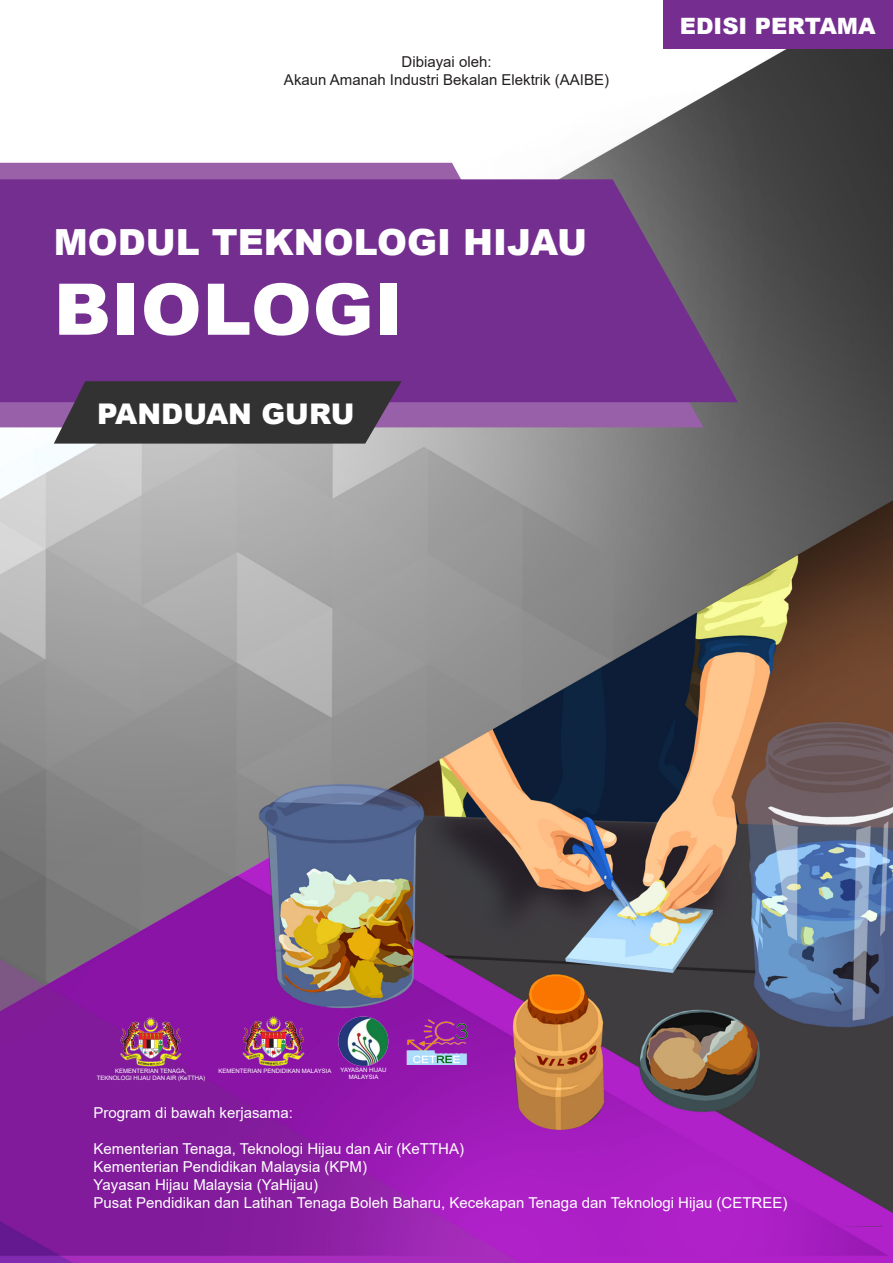
<style>
.page{position:relative;width:893px;height:1263px;background:#fff}
.page>*{position:absolute;margin:0;border:0;box-sizing:border-box;transform-origin:0 0}
.t1{font:900 71.25px "Arial";letter-spacing:.01em;color:#fff}
.t2{font:900 36px "Arial";color:#fff}
.t3{font:900 28.5px "Arial";color:#fff}
.t4{font:900 22.5px "Arial";color:#fff}
.t5{font:15px "Arial";color:#fff}
.t6{font:15px "Arial";color:#231f20}
.t7{font:6px "Arial";color:#fff}
</style>
<div class="page">
<img style="left:0;top:49px;width:893px;height:1214px">
<div style="left:0;top:402px;width:704px;height:25px;background:#9860a8"></div>
<svg style="left:0;top:163px;width:544px;height:16px;fill:#9a60a8"></svg>
<svg style="left:0;top:179px;width:738px;height:223px;background:#72328b"></svg>
<svg style="left:54px;top:381px;width:348px;height:63px;background:#3d383f"></svg>
<div style="left:663px;top:0;width:230px;height:49px;background:#752d8f"></div>
<img style="left:335px;top:1011px;width:57px;height:58px">
<img style="left:403px;top:1020px;width:68px;height:45px">
<img style="left:239px;top:1017px;width:68px;height:49px">
<img style="left:117px;top:1018px;width:71px;height:48px">
<p class="t6" style="left:402px;top:51px;width:92px">Dibiayai oleh:</p>
<p class="t6" style="left:284px;top:69px;width:327px">Akaun Amanah Industri Bekalan Elektrik (AAIBE)</p>
<p class="t2" style="left:54px;top:216px;width:535px">MODUL TEKNOLOGI HIJAU</p>
<p class="t1" style="left:54px;top:258px;width:351px">BIOLOGI</p>
<p class="t3" style="left:97px;top:393px;width:259px">PANDUAN GURU</p>
<p class="t4" style="left:680px;top:10px;width:197px">EDISI PERTAMA</p>
<p class="t7" style="left:115px;top:1066px;width:73px">KEMENTERIAN TENAGA,</p>
<p class="t7" style="left:218px;top:1066px;width:114px">KEMENTERIAN PENDIDIKAN MALAYSIA</p>
<p class="t7" style="left:97px;top:1073px;width:110px">TEKNOLOGI HIJAU DAN AIR (KeTTHA)</p>
<p class="t7" style="left:341px;top:1066px;width:48px">YAYASAN HIJAU</p>
<p class="t7" style="left:349px;top:1073px;width:31px">MALAYSIA</p>
<p class="t5" style="left:94px;top:1102px;width:201px">Program di bawah kerjasama:</p>
<p class="t5" style="left:94px;top:1138px;width:372px">Kementerian Tenaga, Teknologi Hijau dan Air (KeTTHA)</p>
<p class="t5" style="left:94px;top:1156px;width:275px">Kementerian Pendidikan Malaysia (KPM)</p>
<p class="t5" style="left:94px;top:1174px;width:226px">Yayasan Hijau Malaysia (YaHijau)</p>
<p class="t5" style="left:94px;top:1192px;width:695px">Pusat Pendidikan dan Latihan Tenaga Boleh Baharu, Kecekapan Tenaga dan Teknologi Hijau (CETREE)</p>
</div>
